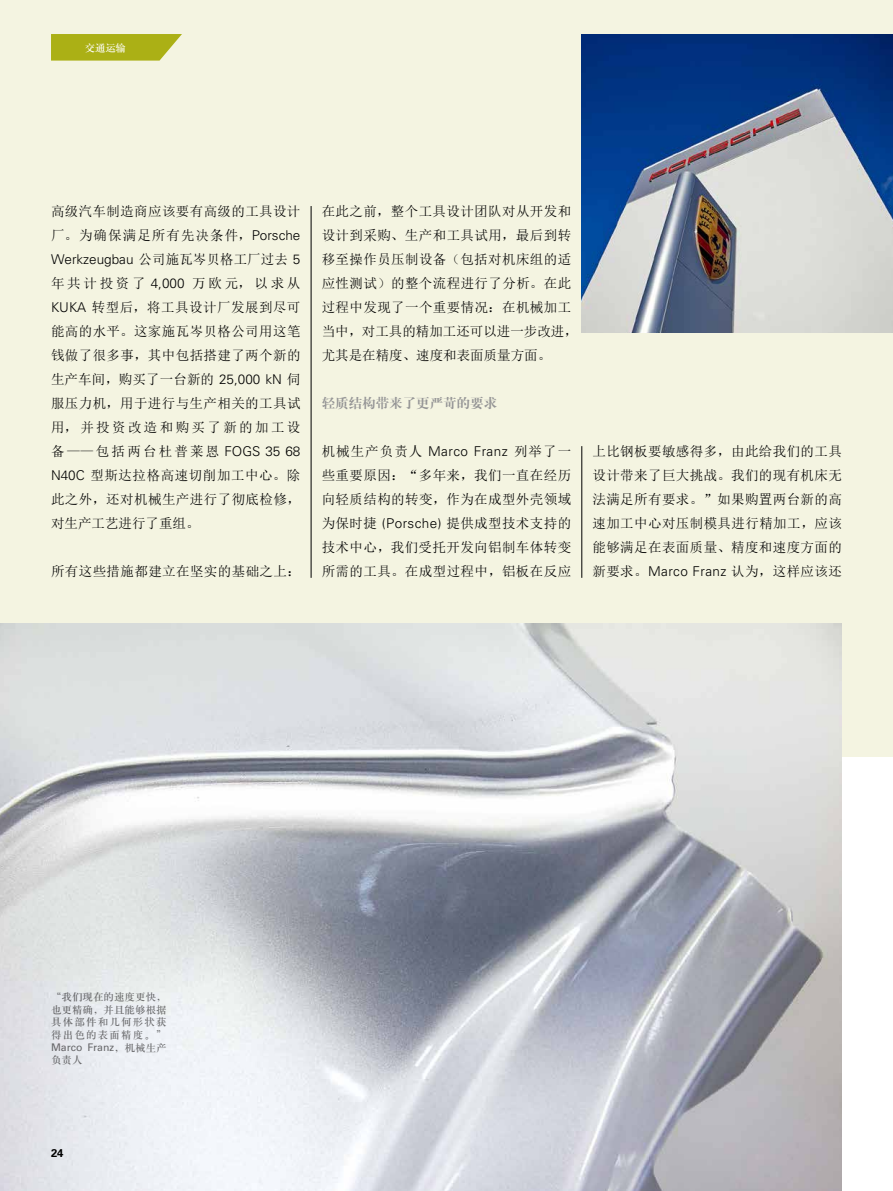
<style>
.page{position:relative;width:893px;height:1191px;background:#fff}
.page>*{position:absolute;margin:0;border:0;box-sizing:border-box;transform-origin:0 0}
.t1{font:13.5px/24px "Sim Sun";letter-spacing:.03em;color:#000;text-align:justify}
.t2{font:300 13.5px "Univers LT Std";color:#000}
.t3{font:13.5px "H Ya 4 gj";color:#949495}
.t4{font:700 11.25px "Univers LT Std";color:#000}
.t5{font:10.5px/12.6px "H Ya 3 gj";color:#727171;text-align:justify}
.t6{font:10.5px "Univers LT Std";color:#727171}
.t7{font:10.5px "H Ya 3 gj";color:#fff}
.s1{font-family:"Univers LT Std";font-weight:300}
.s2{font-family:"Sim Sun";font-weight:400}
.s3{font-family:"H Ya 3 gj"}
</style>
<div class="page">
<div style="left:0;top:0;width:893px;height:757px;background:#f4f4e1"></div>
<img style="left:0;top:624px;width:842px;height:567px">
<img style="left:582px;top:34px;width:311px;height:298px">
<svg style="left:51px;top:34px;width:131px;height:27px;background:#b2b629"></svg>
<hr style="left:311px;top:206px;width:1px;height:372px;background:#000">
<hr style="left:581px;top:446px;width:1px;height:132px;background:#000">
<p class="t7" style="left:85px;top:43px;width:43px">交通运输</p>
<p class="t1" style="left:51px;top:199px;width:251px">高级汽车制造商应该要有高级的工具设计厂。为确保满足所有先决条件，<span class="s1">Porsche</span></p>
<p class="t2" style="left:51px;top:251px;width:251px">Werkzeugbau <span class="s2">公司施瓦岑贝格工厂过去</span> 5</p>
<p class="t1" style="left:51px;top:271px;width:251px">年共计投资了 <span class="s1">4,000</span> 万欧元，以求从<span class="s1">KUKA</span> 转型后，将工具设计厂发展到尽可能高的水平。这家施瓦岑贝格公司用这笔钱做了很多事，其中包括搭建了两个新的生产车间，购买了一台新的 <span class="s1">25,000 kN</span> 伺服压力机，用于进行与生产相关的工具试用，并投资改造和购买了新的加工设备——包括两台杜普莱恩 <span class="s1">FOGS 35 68<br>N40C</span> 型斯达拉格高速切削加工中心。除此之外，还对机械生产进行了彻底检修，对生产工艺进行了重组。</p>
<p class="t1" style="left:51px;top:559px;width:251px">所有这些措施都建立在坚实的基础之上：</p>
<p class="t1" style="left:322px;top:199px;width:258px;text-align:left">在此之前，整个工具设计团队对从开发和设计到采购、生产和工具试用，最后到转移至操作员压制设备（包括对机床组的适应性测试）的整个流程进行了分析。在此过程中发现了一个重要情况：在机械加工当中，对工具的精加工还可以进一步改进，尤其是在精度、速度和表面质量方面。</p>
<p class="t3" style="left:322px;top:396px;width:177px">轻质结构带来了更严苛的要求</p>
<p class="t1" style="left:322px;top:439px;width:251px">机械生产负责人 <span class="s1">Marco Franz</span> 列举了一些重要原因：“多年来，我们一直在经历向轻质结构的转变，作为在成型外壳领域为保时捷 <span class="s1">(Porsche)</span> 提供成型技术支持的技术中心，我们受托开发向铝制车体转变所需的工具。在成型过程中，铝板在反应</p>
<p class="t1" style="left:592px;top:439px;width:251px">上比钢板要敏感得多，由此给我们的工具设计带来了巨大挑战。我们的现有机床无法满足所有要求。”如果购置两台新的高速加工中心对压制模具进行精加工，应该能够满足在表面质量、精度和速度方面的新要求。<span class="s1">Marco Franz</span> 认为，这样应该还</p>
<p class="t5" style="left:51px;top:990px;width:117px">“我们现在的速度更快，也更精确，并且能够根据具体部件和几何形状获得出色的表面精度。”</p>
<p class="t6" style="left:51px;top:1041px;width:117px">Marco Franz<span class="s3">，机械生产</span></p>
<p class="t5" style="left:51px;top:1053px;width:33px">负责人</p>
<p class="t4" style="left:51px;top:1146px;width:14px">24</p>
</div>
